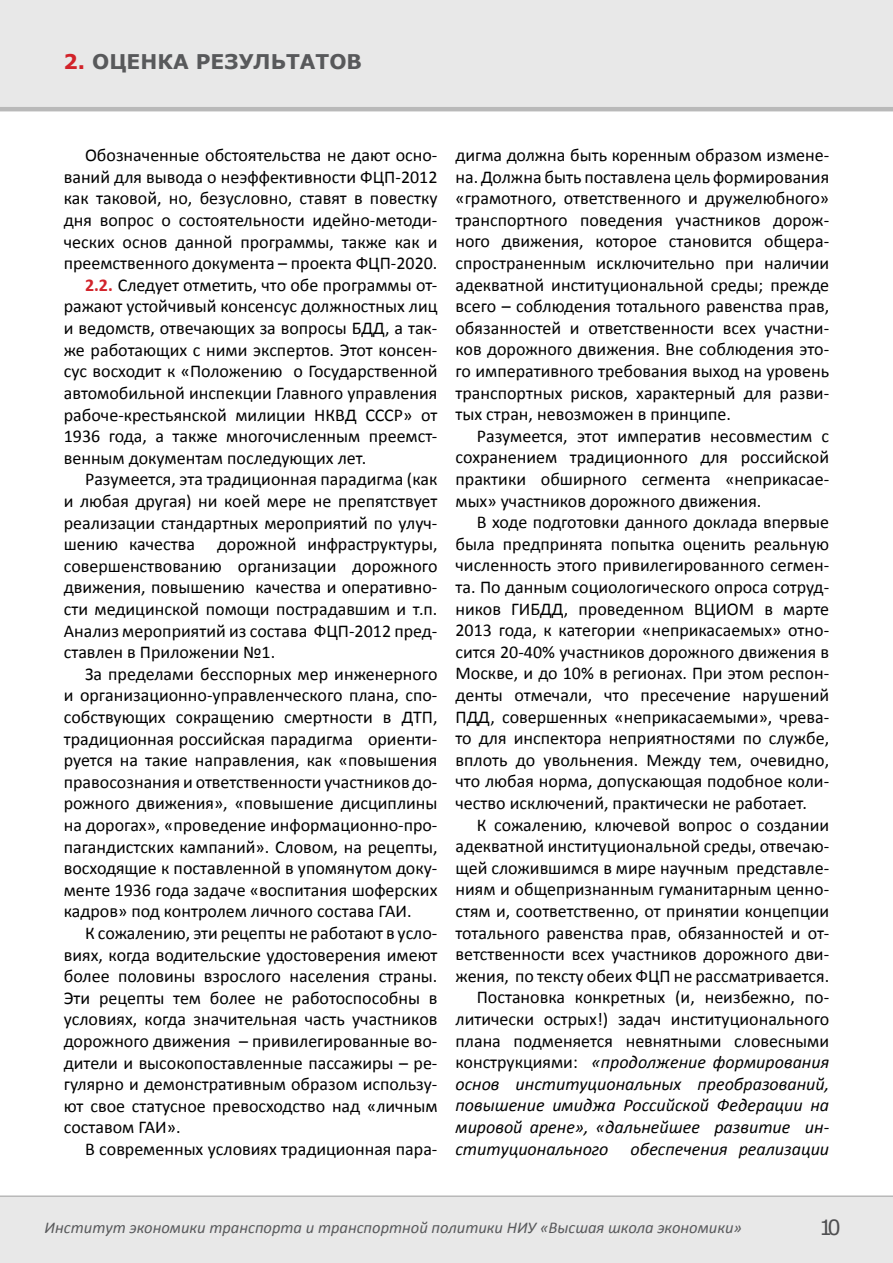
<style>
.page{position:relative;width:893px;height:1263px;background:#fff}
.page>*{position:absolute;margin:0;border:0;box-sizing:border-box;transform-origin:0 0}
.t1{font:21px "Verdana";color:#4f4f51}
.t2{font:700 20.25px "Verdana";color:#58595b}
.t3{font:18px/21.6px "Calibri";color:#000;text-align:justify}
.t4{font:italic 16.5px "Calibri";color:#58595b}
.s1{color:#d2232a}
.s2{font-weight:700;color:#d2232a}
.s3{font-style:italic}
</style>
<div class="page">
<div style="left:0;top:1195px;width:893px;height:68px;background:#e8e8e8"></div>
<div style="left:0;top:0;width:893px;height:111px;background:#e8e8e8"></div>
<p class="t2" style="left:64px;top:48px;width:300px"><span class="s1">2.</span> Оценка результатов</p>
<p class="t3" style="left:85px;top:145px;width:354px">Обозначенные обстоятельства не дают осно-</p>
<p class="t3" style="left:64px;top:166px;width:375px">ваний для вывода о неэффективности ФЦП-2012</p>
<p class="t3" style="left:64px;top:188px;width:375px">как таковой, но, безусловно, ставят в повестку</p>
<p class="t3" style="left:64px;top:209px;width:375px">дня вопрос о состоятельности идейно-методи-</p>
<p class="t3" style="left:64px;top:231px;width:375px">ческих основ данной программы, также как и</p>
<p class="t3" style="left:64px;top:253px;width:375px">преемственного документа – проекта ФЦП-2020.</p>
<p class="t3" style="left:85px;top:274px;width:354px"><span class="s2">2.2.</span> Следует отметить, что обе программы от-</p>
<p class="t3" style="left:64px;top:296px;width:375px">ражают устойчивый консенсус должностных лиц</p>
<p class="t3" style="left:64px;top:317px;width:375px">и ведомств, отвечающих за вопросы БДД, а так-</p>
<p class="t3" style="left:64px;top:339px;width:375px">же работающих с ними экспертов. Этот консен-</p>
<p class="t3" style="left:64px;top:361px;width:375px">сус восходит к «Положению о Государственной</p>
<p class="t3" style="left:64px;top:382px;width:375px">автомобильной инспекции Главного управления</p>
<p class="t3" style="left:64px;top:404px;width:375px">рабоче-крестьянской милиции НКВД СССР» от</p>
<p class="t3" style="left:64px;top:425px;width:375px">1936 года, а также многочисленным преемст-</p>
<p class="t3" style="left:64px;top:447px;width:304px">венным документам последующих лет.</p>
<p class="t3" style="left:85px;top:469px;width:354px">Разумеется, эта традиционная парадигма (как</p>
<p class="t3" style="left:64px;top:490px;width:375px">и любая другая) ни коей мере не препятствует</p>
<p class="t3" style="left:64px;top:512px;width:375px">реализации стандартных мероприятий по улуч-</p>
<p class="t3" style="left:64px;top:533px;width:375px">шению качества дорожной инфраструктуры,</p>
<p class="t3" style="left:64px;top:555px;width:375px">совершенствованию организации дорожного</p>
<p class="t3" style="left:64px;top:577px;width:375px">движения, повышению качества и оперативно-</p>
<p class="t3" style="left:64px;top:598px;width:375px">сти медицинской помощи пострадавшим и т.п.</p>
<p class="t3" style="left:64px;top:620px;width:375px">Анализ мероприятий из состава ФЦП-2012 пред-</p>
<p class="t3" style="left:64px;top:641px;width:213px">ставлен в Приложении №1.</p>
<p class="t3" style="left:85px;top:663px;width:354px">За пределами бесспорных мер инженерного</p>
<p class="t3" style="left:64px;top:685px;width:375px">и организационно-управленческого плана, спо-</p>
<p class="t3" style="left:64px;top:706px;width:375px">собствующих сокращению смертности в ДТП,</p>
<p class="t3" style="left:64px;top:728px;width:375px">традиционная российская парадигма ориенти-</p>
<p class="t3" style="left:64px;top:749px;width:375px">руется на такие направления, как «повышения</p>
<p class="t3" style="left:64px;top:771px;width:375px">правосознания и ответственности участников до-</p>
<p class="t3" style="left:64px;top:793px;width:375px">рожного движения», «повышение дисциплины</p>
<p class="t3" style="left:64px;top:814px;width:375px">на дорогах», «проведение информационно-про-</p>
<p class="t3" style="left:64px;top:836px;width:375px">пагандистских кампаний». Словом, на рецепты,</p>
<p class="t3" style="left:64px;top:857px;width:375px">восходящие к поставленной в упомянутом доку-</p>
<p class="t3" style="left:64px;top:879px;width:375px">менте 1936 года задаче «воспитания шоферских</p>
<p class="t3" style="left:64px;top:901px;width:349px">кадров» под контролем личного состава ГАИ.</p>
<p class="t3" style="left:85px;top:922px;width:354px">К сожалению, эти рецепты не работают в усло-</p>
<p class="t3" style="left:64px;top:944px;width:375px">виях, когда водительские удостоверения имеют</p>
<p class="t3" style="left:64px;top:965px;width:375px">более половины взрослого населения страны.</p>
<p class="t3" style="left:64px;top:987px;width:375px">Эти рецепты тем более не работоспособны в</p>
<p class="t3" style="left:64px;top:1009px;width:375px">условиях, когда значительная часть участников</p>
<p class="t3" style="left:64px;top:1030px;width:375px">дорожного движения – привилегированные во-</p>
<p class="t3" style="left:64px;top:1052px;width:375px">дители и высокопоставленные пассажиры – ре-</p>
<p class="t3" style="left:64px;top:1073px;width:375px">гулярно и демонстративным образом использу-</p>
<p class="t3" style="left:64px;top:1095px;width:375px">ют свое статусное превосходство над «личным</p>
<p class="t3" style="left:64px;top:1117px;width:118px">составом ГАИ».</p>
<p class="t3" style="left:85px;top:1138px;width:354px">В современных условиях традиционная пара-</p>
<p class="t3" style="left:455px;top:144px;width:375px">дигма должна быть коренным образом измене&shy;на. Должна быть поставлена цель формирования «грамотного, ответственного и дружелюбного» транспортного поведения участников дорож&shy;ного движения, которое становится общера&shy;спространенным исключительно при наличии адекватной институциональной среды; прежде всего – соблюдения тотального равенства прав, обязанностей и ответственности всех участни&shy;ков дорожного движения. Вне соблюдения это&shy;го императивного требования выход на уровень транспортных рисков, характерный для разви&shy;тых стран, невозможен в принципе.</p>
<p class="t3" style="left:455px;top:425px;width:375px;text-indent:21px">Разумеется, этот императив несовместим с сохранением традиционного для российской практики обширного сегмента «неприкасае&shy;мых» участников дорожного движения.</p>
<p class="t3" style="left:455px;top:511px;width:375px;text-indent:21px">В ходе подготовки данного доклада впервые была предпринята попытка оценить реальную численность этого привилегированного сегмен&shy;та. По данным социологического опроса сотруд&shy;ников ГИБДД, проведенном ВЦИОМ в марте 2013 года, к категории «неприкасаемых» отно&shy;сится 20-40% участников дорожного движения в Москве, и до 10% в регионах. При этом респон&shy;денты отмечали, что пресечение нарушений ПДД, совершенных «неприкасаемыми», чрева&shy;то для инспектора неприятностями по службе, вплоть до увольнения. Между тем, очевидно, что любая норма, допускающая подобное коли&shy;чество исключений, практически не работает.</p>
<p class="t3" style="left:455px;top:814px;width:375px;text-align:right">К сожалению, ключевой вопрос о создании адекватной институциональной среды, отвечаю&shy;щей сложившимся в мире научным представле&shy;ниям и общепризнанным гуманитарным ценно&shy;стям и, соответственно, от принятии концепции тотального равенства прав, обязанностей и от&shy;ветственности всех участников дорожного дви&shy;жения, по тексту обеих ФЦП не рассматривается.<br>Постановка конкретных (и, неизбежно, по&shy;литически острых!) задач институционального плана подменяется невнятными словесными конструкциями: <span class="s3">«продолжение формирования основ институциональных преобразований, повышение имиджа Российской Федерации на мировой арене», «дальнейшее развитие ин&shy;ституционального обеспечения реализации</span></p>
<p class="t4" style="left:45px;top:1217px;width:699px">Институт экономики транспорта и транспортной политики НИУ «Высшая школа экономики»</p>
<p class="t1" style="left:819px;top:1213px;width:23px">10</p>
</div>
